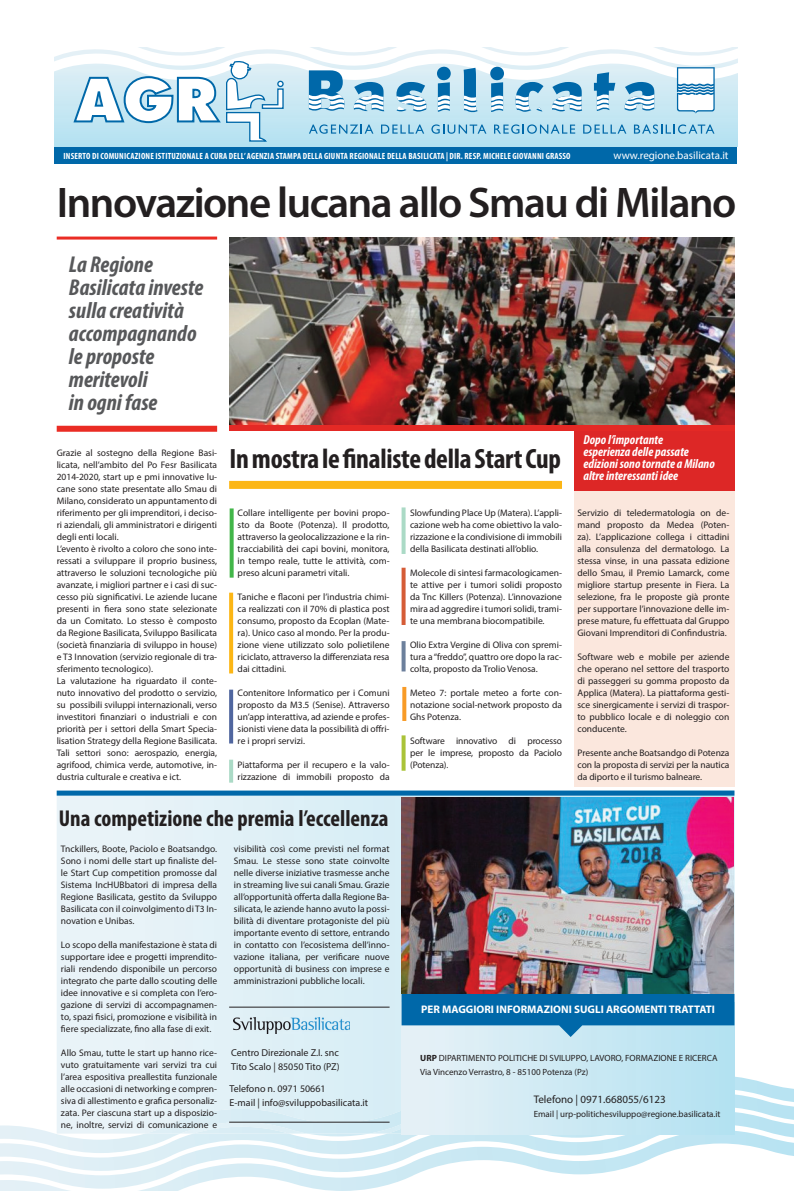
<style>
.page{position:relative;width:794px;height:1191px;background:#fff}
.page>*{position:absolute;margin:0;border:0;box-sizing:border-box;transform-origin:0 0}
.t1{font:600 43px "Myriad Pro";letter-spacing:-.035em;color:#231f20}
.t2{font:700 condensed 28px "Myriad Pro";letter-spacing:-.01em;color:#231f20}
.t3{font:italic 700 condensed 23px/23px "Myriad Pro";color:#57585a}
.t4{font:700 condensed 23px "Myriad Pro";color:#231f20}
.t5{font:italic 700 condensed 13px/12px "Myriad Pro";color:#fff}
.t6{font:700 11px "Myriad Pro";color:#fff}
.t7{font:11px "Myriad Pro";color:#fff}
.t8{font:11px "Myriad Pro";color:#231f20}
.t9{font:10px/14px "Myriad Pro";color:#231f20}
.t10{font:9.5px/12px "Myriad Pro";color:#231f20;text-align:justify}
.t11{font:9px/14px "Myriad Pro";color:#231f20}
.t12{font:700 condensed 9px "Myriad Pro";letter-spacing:.02em;color:#fff}
.s1{font-weight:700}
</style>
<div class="page">
<svg style="left:0;top:1189px;width:367px;height:2px"></svg>
<svg style="left:0;top:1172px;width:607px;height:17px"></svg>
<svg style="left:0;top:1154px;width:794px;height:18px"></svg>
<svg style="left:0;top:1074px;width:794px;height:80px"></svg>
<svg style="left:57px;top:795px;width:677px;height:338px;background:#e0eff6"></svg>
<img style="left:145px;top:1075px;width:256px;height:58px">
<div style="left:57px;top:790px;width:677px;height:5px;background:#0068a9"></div>
<img style="left:230px;top:237px;width:504px;height:188px">
<hr style="left:57px;top:236px;width:160px;height:3px;background:#ea2c24">
<div style="left:57px;top:426px;width:160px;height:6px;background:#ea2c24"></div>
<div style="left:229px;top:426px;width:506px;height:5px;background:#e42925"></div>
<div style="left:229px;top:481px;width:333px;height:8px;background:#fcb615"></div>
<div style="left:574px;top:488px;width:160px;height:298px;background:#fbe7dd"></div>
<div style="left:574px;top:431px;width:160px;height:59px;background:#dd2726"></div>
<div style="left:401px;top:1002px;width:333px;height:132px;background:linear-gradient(to right,#e8f1f6,#b3e1f1)"></div>
<div style="left:55px;top:147px;width:682px;height:17px;background:#0068a9"></div>
<div style="left:55px;top:48px;width:682px;height:99px;background:#b3e2f1"></div>
<svg style="left:54px;top:47px;width:684px;height:95px"></svg>
<svg style="left:401px;top:994px;width:333px;height:43px;background:#368abc"></svg>
<img style="left:401px;top:797px;width:332px;height:197px">
<svg style="left:230px;top:508px;width:4px;height:69px"></svg>
<img style="left:234px;top:1017px;width:116px;height:16px">
<svg style="left:229px;top:592px;width:4px;height:81px"></svg>
<svg style="left:229px;top:689px;width:4px;height:54px"></svg>
<hr style="left:229px;top:759px;width:4px;height:23px;background:#abdac6">
<svg style="left:401px;top:507px;width:4px;height:47px"></svg>
<svg style="left:401px;top:567px;width:4px;height:58px"></svg>
<svg style="left:401px;top:641px;width:4px;height:30px"></svg>
<svg style="left:402px;top:687px;width:4px;height:34px"></svg>
<svg style="left:401px;top:735px;width:4px;height:35px"></svg>
<hr style="left:229px;top:1006px;width:160px;height:1px;background:#231f20">
<hr style="left:229px;top:1121px;width:160px;height:1px;background:#231f20">
<p class="t12" style="left:63px;top:150px;width:508px">INSERTO DI COMUNICAZIONE ISTITUZIONALE A CURA DELL’ AGENZIA STAMPA DELLA GIUNTA REGIONALE DELLA BASILICATA | DIR. RESP. MICHELE GIOVANNI GRASSO</p>
<p class="t7" style="left:613px;top:151px;width:117px">www.regione.basilicata.it</p>
<h1 class="t1" style="left:57px;top:177px;width:681px">Innovazione lucana allo Smau di Milano</h1>
<h3 class="t3" style="left:69px;top:255px;width:136px">La Regione<br>Basilicata investe sulla creatività accompagnando le proposte meritevoli<br>in ogni fase</h3>
<p class="t10" style="left:57px;top:448px;width:162px;text-align:left">Grazie al sostegno della Regione Basi&shy;licata, nell’ambito del Po Fesr Basilicata 2014-2020, start up e pmi innovative lu&shy;cane sono state presentate allo Smau di Milano, considerato un appuntamento di riferimento per gli imprenditori, i deciso&shy;ri aziendali, gli amministratori e dirigenti degli enti locali.<br>L’evento è rivolto a coloro che sono inte&shy;ressati a sviluppare il proprio business, attraverso le soluzioni tecnologiche più avanzate, i migliori partner e i casi di suc&shy;cesso più significativi. Le aziende lucane presenti in fiera sono state selezionate da un Comitato. Lo stesso è composto da Regione Basilicata, Sviluppo Basilicata (società finanziaria di sviluppo in house) e T3 Innovation (servizio regionale di tra&shy;sferimento tecnologico).<br>La valutazione ha riguardato il conte&shy;nuto innovativo del prodotto o servizio, su possibili sviluppi internazionali, verso investitori finanziari o industriali e con priorità per i settori della Smart Specia&shy;lisation Strategy della Regione Basilicata.<br>Tali settori sono: aerospazio, energia, agrifood, chimica verde, automotive, in&shy;dustria culturale e creativa e ict.</p>
<h2 class="t2" style="left:229px;top:442px;width:333px">In mostra le finaliste della Start Cup</h2>
<p class="t10" style="left:238px;top:508px;width:153px">Collare intelligente per bovini propo&shy;sto da Boote (Potenza). Il prodotto, attraverso la geolocalizzazione e la rin&shy;tracciabilità dei capi bovini, monitora, in tempo reale, tutte le attività, com&shy;preso alcuni parametri vitali.</p>
<p class="t10" style="left:238px;top:592px;width:153px">Taniche e flaconi per l’industria chimi&shy;ca realizzati con il 70% di plastica post consumo, proposto da Ecoplan (Mate&shy;ra). Unico caso al mondo. Per la produ&shy;zione viene utilizzato solo polietilene riciclato, attraverso la differenziata resa dai cittadini.</p>
<p class="t10" style="left:238px;top:688px;width:153px">Contenitore Informatico per i Comuni proposto da M3.5 (Senise). Attraverso un’app interattiva, ad aziende e profes&shy;sionisti viene data la possibilità di offri&shy;re i propri servizi.</p>
<p class="t10" style="left:238px;top:760px;width:153px">Piattaforma per il recupero e la valo&shy;rizzazione di immobili proposto da</p>
<p class="t10" style="left:410px;top:508px;width:153px">Slowfunding Place Up (Matera). L’appli&shy;cazione web ha come obiettivo la valo&shy;rizzazione e la condivisione di immobili della Basilicata destinati all’oblio.</p>
<p class="t10" style="left:410px;top:568px;width:153px">Molecole di sintesi farmacologicamen&shy;te attive per i tumori solidi proposto da Tnc Killers (Potenza). L’innovazione mira ad aggredire i tumori solidi, trami&shy;te una membrana biocompatibile.</p>
<p class="t10" style="left:410px;top:640px;width:153px">Olio Extra Vergine di Oliva con spremi&shy;tura a “freddo”, quattro ore dopo la rac&shy;colta, proposto da Trolio Venosa.</p>
<p class="t10" style="left:410px;top:688px;width:153px">Meteo 7: portale meteo a forte con&shy;notazione social-network proposto da Ghs Potenza.</p>
<p class="t10" style="left:410px;top:736px;width:153px">Software innovativo di processo per le imprese, proposto da Paciolo</p>
<h3 class="t5" style="left:583px;top:435px;width:133px">Dopo l’importante<br>esperienza delle passate edizioni sono tornate a Milano altre interessanti idee</h3>
<p class="t10" style="left:577px;top:508px;width:153px">Servizio di teledermatologia on de&shy;mand proposto da Medea (Poten&shy;za). L’applicazione collega i cittadini alla consulenza del dermatologo. La stessa vinse, in una passata edizione dello Smau, il Premio Lamarck, come migliore startup presente in Fiera. La selezione, fra le proposte già pronte per supportare l’innovazione delle im&shy;prese mature, fu effettuata dal Gruppo Giovani Imprenditori di Confindustria.</p>
<p class="t10" style="left:577px;top:652px;width:153px">Software web e mobile per aziende che operano nel settore del trasporto di passeggeri su gomma proposto da Applica (Matera). La piattaforma gesti&shy;sce sinergicamente i servizi di traspor&shy;to pubblico locale e di noleggio con conducente.</p>
<p class="t10" style="left:577px;top:748px;width:153px">Presente anche Boatsandgo di Potenza con la proposta di servizi per la nautica da diporto e il turismo balneare.</p>
<h3 class="t4" style="left:59px;top:804px;width:331px">Una competizione che premia l’eccellenza</h3>
<p class="t10" style="left:61px;top:844px;width:158px">Tnckillers, Boote, Paciolo e Boatsandgo.<br>Sono i nomi delle start up finaliste del&shy;le Start Cup competition promosse dal Sistema IncHUBbatori di impresa della Regione Basilicata, gestito da Sviluppo Basilicata con il coinvolgimento di T3 In&shy;novation e Unibas.</p>
<p class="t10" style="left:61px;top:940px;width:158px">Lo scopo della manifestazione è stata di supportare idee e progetti imprendito&shy;riali rendendo disponibile un percorso integrato che parte dallo scouting delle idee innovative e si completa con l’ero&shy;gazione di servizi di accompagnamen&shy;to, spazi fisici, promozione e visibilità in fiere specializzate, fino alla fase di exit.</p>
<p class="t10" style="left:61px;top:1048px;width:158px">Allo Smau, tutte le start up hanno rice&shy;vuto gratuitamente vari servizi tra cui l’area espositiva preallestita funzionale alle occasioni di networking e compren&shy;siva di allestimento e grafica personaliz&shy;zata. Per ciascuna start up a disposizio&shy;ne, inoltre, servizi di comunicazione e</p>
<p class="t10" style="left:234px;top:844px;width:157px">visibilità così come previsti nel format Smau. Le stesse sono state coinvolte nelle diverse iniziative trasmesse anche in streaming live sui canali Smau. Grazie all’opportunità offerta dalla Regione Ba&shy;silicata, le aziende hanno avuto la possi&shy;bilità di diventare protagoniste del più importante evento di settore, entrando in contatto con l’ecosistema dell’inno&shy;vazione italiana, per verificare nuove opportunità di business con imprese e amministrazioni pubbliche locali.</p>
<p class="t9" style="left:231px;top:1046px;width:110px">Centro Direzionale Z.I. snc<br>Tito Scalo | 85050 Tito (PZ)</p>
<p class="t9" style="left:229px;top:1082px;width:140px">Telefono n. 0971 50661<br>E-mail | info@sviluppobasilicata.it</p>
<p class="t6" style="left:421px;top:1002px;width:295px">PER MAGGIORI INFORMAZIONI SUGLI ARGOMENTI TRATTATI</p>
<p class="t11" style="left:420px;top:1052px;width:299px"><span class="s1">URP</span> DIPARTIMENTO POLITICHE DI SVILUPPO, LAVORO, FORMAZIONE E RICERCA<br>Via Vincenzo Verrastro, 8 - 85100 Potenza (Pz)</p>
<p class="t8" style="left:533px;top:1095px;width:133px">Telefono | 0971.668055/6123</p>
<p class="t11" style="left:533px;top:1108px;width:188px">Email | urp-politichesviluppo@regione.basilicata.it</p>
</div>
